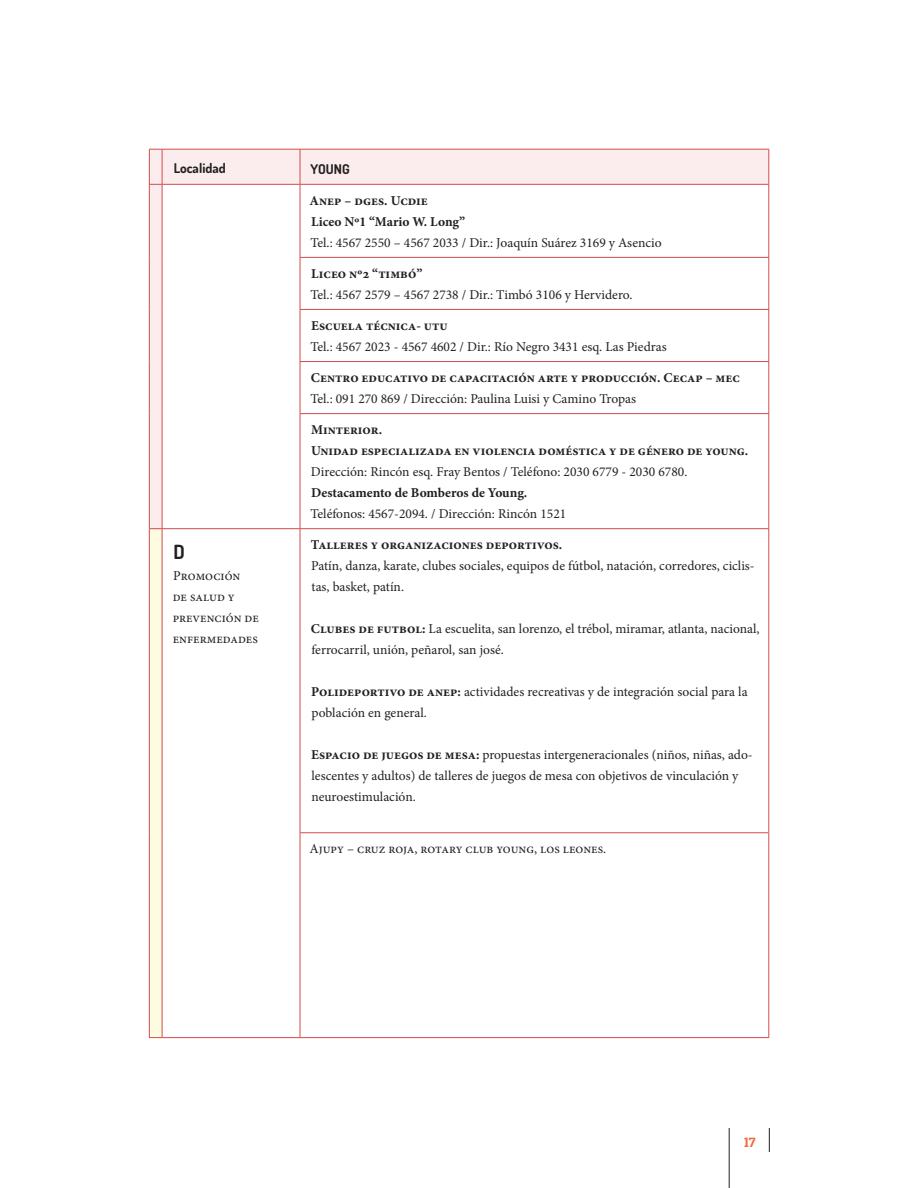
<style>
.page{position:relative;width:918px;height:1188px;background:#fff}
.page>*{position:absolute;margin:0;border:0;box-sizing:border-box;transform-origin:0 0}
.Texto_Interno{font:19.5px "Dosis";color:#231f20}
.Texto_Interno-2{font:13.5px/21px "Minion Pro";color:#231f20}
.Texto_Interno-3{font:700 13.5px "Minion Pro";color:#231f20}
.Texto_Interno-4{font:13.5px "Dosis";color:#231f20}
.t1{font:13.5px "Patua One";color:#f26b3d}
.s1{font-weight:700}
</style>
<div class="page">
<hr style="left:729px;top:1128px;width:1px;height:60px;background:#231f20">
<svg style="left:769px;top:1128px;width:1px;height:24px"></svg>
<div style="left:149px;top:184px;width:13px;height:345px;background:#fbeded"></div>
<div style="left:149px;top:529px;width:13px;height:509px;background:#fdfbe1"></div>
<svg style="left:149px;top:149px;width:620px;height:36px;background:#f9e7e7"></svg>
<hr style="left:162px;top:184px;width:138px;height:1px;background:#d34b4d">
<hr style="left:300px;top:184px;width:469px;height:1px;background:#d34b4d">
<hr style="left:149px;top:185px;width:1px;height:72px;background:#d34b4d">
<hr style="left:162px;top:185px;width:1px;height:72px;background:#d34b4d">
<hr style="left:300px;top:185px;width:1px;height:72px;background:#d34b4d">
<hr style="left:768px;top:185px;width:1px;height:72px;background:#d34b4d">
<hr style="left:149px;top:257px;width:1px;height:52px;background:#d34b4d">
<hr style="left:162px;top:257px;width:1px;height:52px;background:#d34b4d">
<hr style="left:300px;top:257px;width:469px;height:1px;background:#d34b4d">
<hr style="left:300px;top:258px;width:1px;height:51px;background:#d34b4d">
<hr style="left:768px;top:258px;width:1px;height:51px;background:#d34b4d">
<hr style="left:149px;top:309px;width:1px;height:53px;background:#d34b4d">
<hr style="left:162px;top:309px;width:1px;height:53px;background:#d34b4d">
<hr style="left:300px;top:309px;width:469px;height:1px;background:#d34b4d">
<hr style="left:300px;top:310px;width:1px;height:51px;background:#d34b4d">
<hr style="left:768px;top:310px;width:1px;height:51px;background:#d34b4d">
<hr style="left:149px;top:362px;width:1px;height:52px;background:#d34b4d">
<hr style="left:162px;top:362px;width:1px;height:52px;background:#d34b4d">
<hr style="left:149px;top:414px;width:1px;height:114px;background:#d34b4d">
<hr style="left:162px;top:414px;width:1px;height:114px;background:#d34b4d">
<svg style="left:149px;top:528px;width:13px;height:1px"></svg>
<hr style="left:149px;top:529px;width:1px;height:304px;background:#d34b4d">
<hr style="left:162px;top:528px;width:138px;height:1px;background:#d34b4d">
<hr style="left:162px;top:529px;width:1px;height:304px;background:#d34b4d">
<hr style="left:300px;top:529px;width:1px;height:303px;background:#d34b4d">
<hr style="left:768px;top:529px;width:1px;height:303px;background:#d34b4d">
<hr style="left:149px;top:833px;width:1px;height:204px;background:#d34b4d">
<hr style="left:162px;top:833px;width:1px;height:204px;background:#d34b4d">
<hr style="left:300px;top:832px;width:469px;height:1px;background:#d34b4d">
<hr style="left:300px;top:833px;width:1px;height:204px;background:#d34b4d">
<hr style="left:768px;top:833px;width:1px;height:204px;background:#d34b4d">
<svg style="left:149px;top:1037px;width:13px;height:1px"></svg>
<hr style="left:162px;top:1037px;width:138px;height:1px;background:#d34b4d">
<hr style="left:300px;top:1037px;width:469px;height:1px;background:#d34b4d">
<hr style="left:300px;top:361px;width:469px;height:1px;background:#d34b4d">
<hr style="left:300px;top:362px;width:1px;height:51px;background:#d34b4d">
<hr style="left:768px;top:362px;width:1px;height:51px;background:#d34b4d">
<hr style="left:300px;top:413px;width:469px;height:1px;background:#d34b4d">
<hr style="left:300px;top:414px;width:1px;height:114px;background:#d34b4d">
<hr style="left:768px;top:414px;width:1px;height:114px;background:#d34b4d">
<hr style="left:300px;top:528px;width:469px;height:1px;background:#d34b4d">
<p class="Texto_Interno-4" style="left:174px;top:159px;width:54px">Localidad</p>
<p class="Texto_Interno-4" style="left:311px;top:159px;width:41px">YOUNG</p>
<p class="Texto_Interno-3" style="left:310px;top:191px;width:120px">Anep – dges. Ucdie</p>
<p class="Texto_Interno-3" style="left:311px;top:212px;width:156px">Liceo Nº1 “Mario W. Long”</p>
<p class="Texto_Interno-2" style="left:311px;top:232px;width:353px">Tel.: 4567 2550 – 4567 2033 / Dir.: Joaquín Suárez 3169 y Asencio</p>
<p class="Texto_Interno-3" style="left:311px;top:264px;width:113px">Liceo nº2 “timbó”</p>
<p class="Texto_Interno-2" style="left:311px;top:284px;width:323px">Tel.: 4567 2579 – 4567 2738 / Dir.: Timbó 3106 y Hervidero.</p>
<p class="Texto_Interno-3" style="left:311px;top:316px;width:138px">Escuela técnica- utu</p>
<p class="Texto_Interno-2" style="left:311px;top:336px;width:358px">Tel.: 4567 2023 - 4567 4602 / Dir.: Río Negro 3431 esq. Las Piedras</p>
<p class="Texto_Interno-3" style="left:311px;top:368px;width:431px">Centro educativo de capacitación arte y producción. Cecap – mec</p>
<p class="Texto_Interno-2" style="left:311px;top:388px;width:327px">Tel.: 091 270 869 / Dirección: Paulina Luisi y Camino Tropas</p>
<p class="Texto_Interno-3" style="left:311px;top:420px;width:73px">Minterior.</p>
<p class="Texto_Interno-3" style="left:311px;top:441px;width:439px">Unidad especializada en violencia doméstica y de género de young.</p>
<p class="Texto_Interno-2" style="left:311px;top:461px;width:378px">Dirección: Rincón esq. Fray Bentos / Teléfono: 2030 6779 - 2030 6780.</p>
<p class="Texto_Interno-3" style="left:311px;top:483px;width:218px">Destacamento de Bomberos de Young.</p>
<p class="Texto_Interno-2" style="left:311px;top:503px;width:257px">Teléfonos: 4567-2094. / Dirección: Rincón 1521</p>
<p class="Texto_Interno" style="left:174px;top:538px;width:13px">D</p>
<p class="Texto_Interno-2" style="left:173px;top:565px;width:69px">Promoción</p>
<p class="Texto_Interno-2" style="left:173px;top:586px;width:64px">de salud y</p>
<p class="Texto_Interno-2" style="left:173px;top:607px;width:88px">prevención de</p>
<p class="Texto_Interno-2" style="left:173px;top:628px;width:87px">enfermedades</p>
<p class="Texto_Interno-3" style="left:311px;top:535px;width:253px">Talleres y organizaciones deportivos.</p>
<p class="Texto_Interno-2" style="left:311px;top:555px;width:445px">Patín, danza, karate, clubes sociales, equipos de fútbol, natación, corredores, ciclis&shy;tas, basket, patín.</p>
<p class="Texto_Interno-2" style="left:311px;top:618px;width:450px"><span class="s1">Clubes de futbol:</span> La escuelita, san lorenzo, el trébol, miramar, atlanta, nacional, ferrocarril, unión, peñarol, san josé.</p>
<p class="Texto_Interno-2" style="left:311px;top:681px;width:438px"><span class="s1">Polideportivo de anep:</span> actividades recreativas y de integración social para la población en general.</p>
<p class="Texto_Interno-2" style="left:311px;top:744px;width:443px"><span class="s1">Espacio de juegos de mesa:</span> propuestas intergeneracionales (niños, niñas, ado&shy;lescentes y adultos) de talleres de juegos de mesa con objetivos de vinculación y neuroestimulación.</p>
<p class="Texto_Interno-2" style="left:310px;top:838px;width:298px">Ajupy – cruz roja, rotary club young, los leones.</p>
<p class="t1" style="left:744px;top:1133px;width:13px">17</p>
</div>
